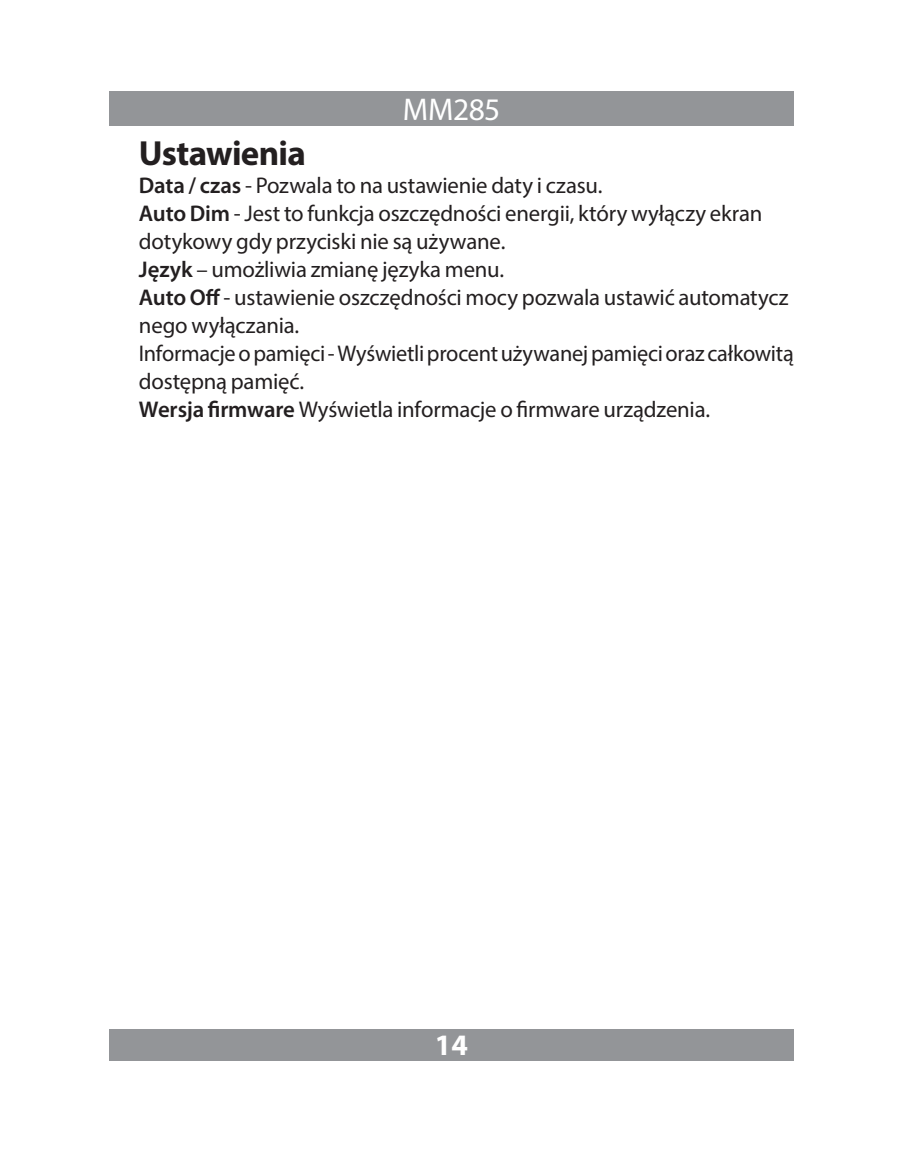
<style>
.page{position:relative;width:903px;height:1151px;background:#fff}
.page>*{position:absolute;margin:0;border:0;box-sizing:border-box;transform-origin:0 0}
.TYtuł{font:700 35px "Myriad Pro";letter-spacing:-.02em;color:#231f20}
.t1{font:31.5px "Myriad Pro";letter-spacing:-.015em;color:#fff}
.t2{font:700 29.75px "Myriad Pro";color:#fff}
.Tytuł_1{font:22.75px "Myriad Pro";letter-spacing:-.01em;color:#231f20}
.s1{font-weight:600}
</style>
<div class="page">
<div style="left:109px;top:92px;width:685px;height:34px;background:#939598"></div>
<div style="left:109px;top:1029px;width:685px;height:31px;background:#939598"></div>
<h2 class="t1" style="left:403px;top:90px;width:99px">MM285</h2>
<p class="TYtuł" style="left:139px;top:131px;width:169px">Ustawienia</p>
<p class="Tytuł_1" style="left:139px;top:171px;width:465px"><span class="s1">Data / czas</span> - Pozwala to na ustawienie daty i czasu.</p>
<p class="Tytuł_1" style="left:139px;top:199px;width:625px"><span class="s1">Auto Dim</span> - Jest to funkcja oszczędności energii, który wyłączy ekran</p>
<p class="Tytuł_1" style="left:139px;top:227px;width:368px">dotykowy gdy przyciski nie są używane.</p>
<p class="Tytuł_1" style="left:139px;top:255px;width:367px"><span class="s1">Język</span> – umożliwia zmianę języka menu.</p>
<p class="Tytuł_1" style="left:139px;top:283px;width:651px"><span class="s1">Auto Off</span> - ustawienie oszczędności mocy pozwala ustawić automatycz</p>
<p class="Tytuł_1" style="left:139px;top:311px;width:162px">nego wyłączania.</p>
<p class="Tytuł_1" style="left:139px;top:339px;width:656px">Informacje o pamięci - Wyświetli procent używanej pamięci oraz całkowitą</p>
<p class="Tytuł_1" style="left:139px;top:367px;width:167px">dostępną pamięć.</p>
<p class="Tytuł_1" style="left:139px;top:395px;width:573px"><span class="s1">Wersja firmware</span> Wyświetla informacje o firmware urządzenia.</p>
<h3 class="t2" style="left:435px;top:1025px;width:35px">14</h3>
</div>
